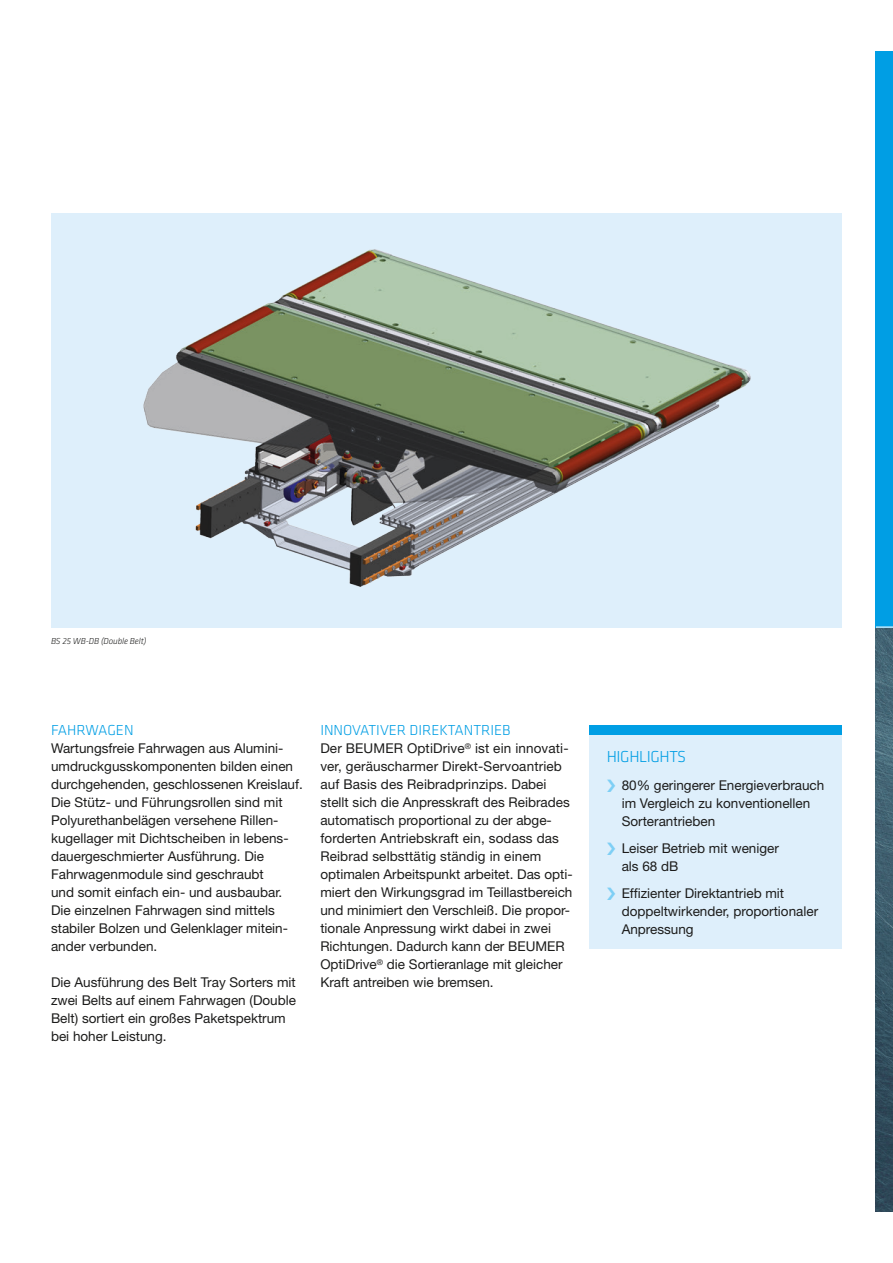
<style>
.page{position:relative;width:893px;height:1263px;background:#fff}
.page>*{position:absolute;margin:0;border:0;box-sizing:border-box;transform-origin:0 0}
.t1{font:300 16.5px "Klavika Basic";letter-spacing:-.025em;color:#009ee4}
.t2{font:300 15px "Klavika Basic";color:#009ee4}
.t3{font:13.5px/18px "Helvetica Neue LT Std";color:#1c1c1b}
.t4{font:italic 300 9px "Klavika Basic";letter-spacing:-.01em;color:#1c1c1b}
</style>
<div class="page">
<img style="left:876px;top:628px;width:17px;height:584px">
<div style="left:876px;top:51px;width:17px;height:576px;background:#009ee4"></div>
<svg style="left:876px;top:626px;width:17px;height:2px"></svg>
<div style="left:590px;top:735px;width:252px;height:214px;background:#deeffb"></div>
<div style="left:590px;top:726px;width:252px;height:9px;background:#009ee4"></div>
<div style="left:51px;top:213px;width:791px;height:414px;background:#deeffb"></div>
<img style="left:143px;top:249px;width:608px;height:338px">
<p class="t4" style="left:51px;top:635px;width:97px">BS 25 WB-DB (Double Belt)</p>
<p class="t2" style="left:51px;top:721px;width:84px">FAHRWAGEN</p>
<p class="t3" style="left:51px;top:739px;width:253px">Wartungsfreie Fahrwagen aus Alumini&shy;umdruckgusskomponenten bilden einen durchgehenden, geschlossenen Kreislauf.<br>Die Stütz- und Führungsrollen sind mit Polyurethanbelägen versehene Rillen&shy;kugellager mit Dichtscheiben in lebens&shy;dauergeschmierter Ausführung. Die Fahrwagenmodule sind geschraubt<br>und somit einfach ein- und ausbaubar.<br>Die einzelnen Fahrwagen sind mittels stabiler Bolzen und Gelenklager mitein&shy;ander verbunden.</p>
<p class="t3" style="left:51px;top:973px;width:246px">Die Ausführung des Belt Tray Sorters mit zwei Belts auf einem Fahrwagen (Double Belt) sortiert ein großes Paketspektrum bei hoher Leistung.</p>
<p class="t2" style="left:320px;top:721px;width:192px">INNOVATIVER DIREKTANTRIEB</p>
<p class="t3" style="left:320px;top:739px;width:254px">Der BEUMER OptiDrive<sup>®</sup> ist ein innovati&shy;ver, geräuscharmer Direkt-Servoantrieb auf Basis des Reibradprinzips. Dabei stellt sich die Anpresskraft des Reibrades automatisch proportional zu der abge&shy;forderten Antriebskraft ein, sodass das Reibrad selbsttätig ständig in einem optimalen Arbeitspunkt arbeitet. Das opti&shy;miert den Wirkungsgrad im Teillastbereich und minimiert den Verschleiß. Die propor&shy;tionale Anpressung wirkt dabei in zwei Richtungen. Dadurch kann der BEUMER OptiDrive<sup>®</sup> die Sortieranlage mit gleicher Kraft antreiben wie bremsen.</p>
<p class="t1" style="left:607px;top:747px;width:81px">HIGHLIGHTS</p>
<p class="t3" style="left:622px;top:776px;width:204px">80% geringerer Energieverbrauch im Vergleich zu konventionellen<br>Sorterantrieben</p>
<p class="t3" style="left:622px;top:839px;width:159px">Leiser Betrieb mit weniger als 68 dB</p>
<p class="t3" style="left:622px;top:884px;width:198px">Effizienter Direktantrieb mit doppeltwirkender, proportionaler<br>Anpressung</p>
</div>
